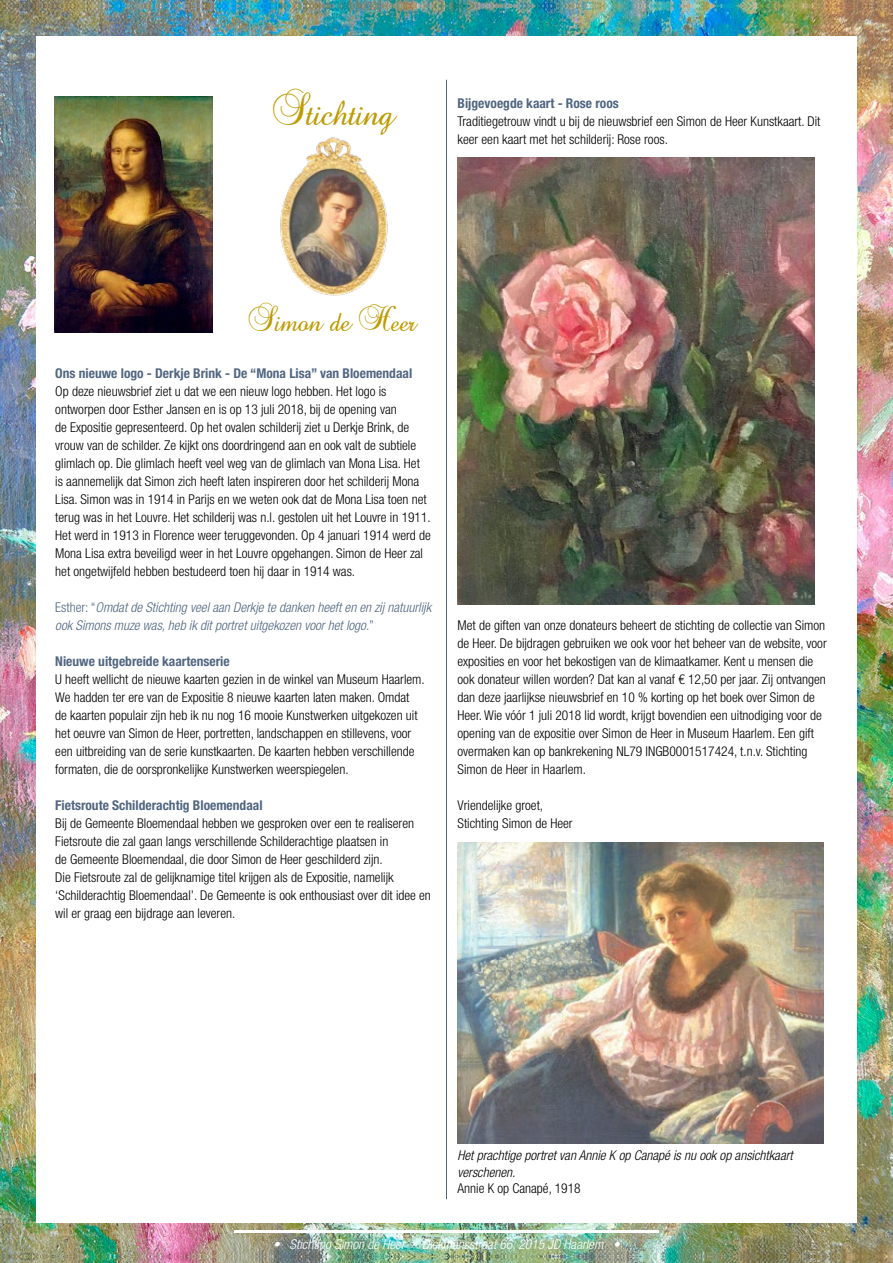
<style>
.page{position:relative;width:893px;height:1263px;background:#fff}
.page>*{position:absolute;margin:0;border:0;box-sizing:border-box;transform-origin:0 0}
.t1{font:22.65px "Baroque Antique Script";color:#be9b00}
.t2{font:17.7px "Baroque Antique Script";color:#be9b00}
.t3{font:300 condensed 13.5px/18px "Helvetica Neue LT Std";color:#000}
.t4{font:700 condensed 13.5px "Helvetica Neue LT Std";color:#516681}
.t5{font:italic 300 condensed 13.5px/18px "Helvetica Neue LT Std";color:#516681}
.t6{font:italic 300 condensed 13.5px/16.2px "Helvetica Neue LT Std";color:#000}
.t7{font:italic 300 condensed 13.5px "Helvetica Neue LT Std";color:#fff}
.s1{font-size:16.95px}
.s2{font-style:normal}
</style>
<div class="page">
<img style="left:0;top:0;width:893px;height:1263px">
<div style="left:36px;top:36px;width:821px;height:1186px;background:#fff"></div>
<img style="left:458px;top:157px;width:357px;height:447px">
<img style="left:54px;top:96px;width:158px;height:236px">
<img style="left:280px;top:137px;width:108px;height:159px">
<img style="left:458px;top:842px;width:365px;height:302px">
<hr style="left:234px;top:1230px;width:425px;height:3px;background:#fff">
<hr style="left:446px;top:80px;width:1px;height:1119px;background:#516681">
<h1 class="t1" style="left:273px;top:104px;width:122px">Stichting</h1>
<p class="t4" style="left:458px;top:95px;width:163px">Bijgevoegde kaart - Rose roos</p>
<p class="t3" style="left:458px;top:112px;width:364px">Traditiegetrouw vindt u bij de nieuwsbrief een Simon de Heer Kunstkaart. Dit keer een kaart met het schilderij: Rose roos.</p>
<h2 class="t2" style="left:249px;top:315px;width:168px">Simon de <span class="s1">Heer</span></h2>
<p class="t4" style="left:55px;top:365px;width:358px">Ons nieuwe logo - Derkje Brink - De “Mona Lisa” van Bloemendaal</p>
<p class="t3" style="left:55px;top:382px;width:377px">Op deze nieuwsbrief ziet u dat we een nieuw logo hebben. Het logo is ontworpen door Esther Jansen en is op 13 juli 2018, bij de opening van<br>de Expositie gepresenteerd. Op het ovalen schilderij ziet u Derkje Brink, de vrouw van de schilder. Ze kijkt ons doordringend aan en ook valt de subtiele glimlach op. Die glimlach heeft veel weg van de glimlach van Mona Lisa. Het is aannemelijk dat Simon zich heeft laten inspireren door het schilderij Mona Lisa. Simon was in 1914 in Parijs en we weten ook dat de Mona Lisa toen net terug was in het Louvre. Het schilderij was n.l. gestolen uit het Louvre in 1911.<br>Het werd in 1913 in Florence weer teruggevonden. Op 4 januari 1914 werd de Mona Lisa extra beveiligd weer in het Louvre opgehangen. Simon de Heer zal het ongetwijfeld hebben bestudeerd toen hij daar in 1914 was.</p>
<p class="t5" style="left:55px;top:599px;width:377px"><span class="s2">Esther: “</span>Omdat de Stichting veel aan Derkje te danken heeft en en zij natuurlijk ook Simons muze was, heb ik dit portret uitgekozen voor het logo<span class="s2">.”</span></p>
<p class="t4" style="left:55px;top:653px;width:176px">Nieuwe uitgebreide kaartenserie</p>
<p class="t3" style="left:55px;top:670px;width:371px">U heeft wellicht de nieuwe kaarten gezien in de winkel van Museum Haarlem.<br>We hadden ter ere van de Expositie 8 nieuwe kaarten laten maken. Omdat<br>de kaarten populair zijn heb ik nu nog 16 mooie Kunstwerken uitgekozen uit het oeuvre van Simon de Heer, portretten, landschappen en stillevens, voor een uitbreiding van de serie kunstkaarten. De kaarten hebben verschillende formaten, die de oorspronkelijke Kunstwerken weerspiegelen.</p>
<p class="t4" style="left:55px;top:797px;width:209px">Fietsroute Schilderachtig Bloemendaal</p>
<p class="t3" style="left:55px;top:814px;width:377px">Bij de Gemeente Bloemendaal hebben we gesproken over een te realiseren Fietsroute die zal gaan langs verschillende Schilderachtige plaatsen in<br>de Gemeente Bloemendaal, die door Simon de Heer geschilderd zijn.<br>Die Fietsroute zal de gelijknamige titel krijgen als de Expositie, namelijk ‘Schilderachtig Bloemendaal’. De Gemeente is ook enthousiast over dit idee en wil er graag een bijdrage aan leveren.</p>
<p class="t3" style="left:458px;top:616px;width:371px">Met de giften van onze donateurs beheert de stichting de collectie van Simon de Heer. De bijdragen gebruiken we ook voor het beheer van de website, voor exposities en voor het bekostigen van de klimaatkamer. Kent u mensen die ook donateur willen worden? Dat kan al vanaf € 12,50 per jaar. Zij ontvangen dan deze jaarlijkse nieuwsbrief en 10 % korting op het boek over Simon de Heer. Wie vóór 1 juli 2018 lid wordt, krijgt bovendien een uitnodiging voor de opening van de expositie over Simon de Heer in Museum Haarlem. Een gift overmaken kan op bankrekening NL79 INGB0001517424, t.n.v. Stichting Simon de Heer in Haarlem.</p>
<p class="t3" style="left:458px;top:796px;width:117px">Vriendelijke groet,<br>Stichting Simon de Heer</p>
<p class="t6" style="left:458px;top:1148px;width:337px">Het prachtige portret van Annie K op Canapé is nu ook op ansichtkaart verschenen.</p>
<p class="t3" style="left:458px;top:1179px;width:125px">Annie K op Canapé, 1918</p>
<p class="t7" style="left:273px;top:1237px;width:348px">• Stichting Simon de Heer - Dickmansstraat 66, 2015 JD Haarlem •</p>
</div>
